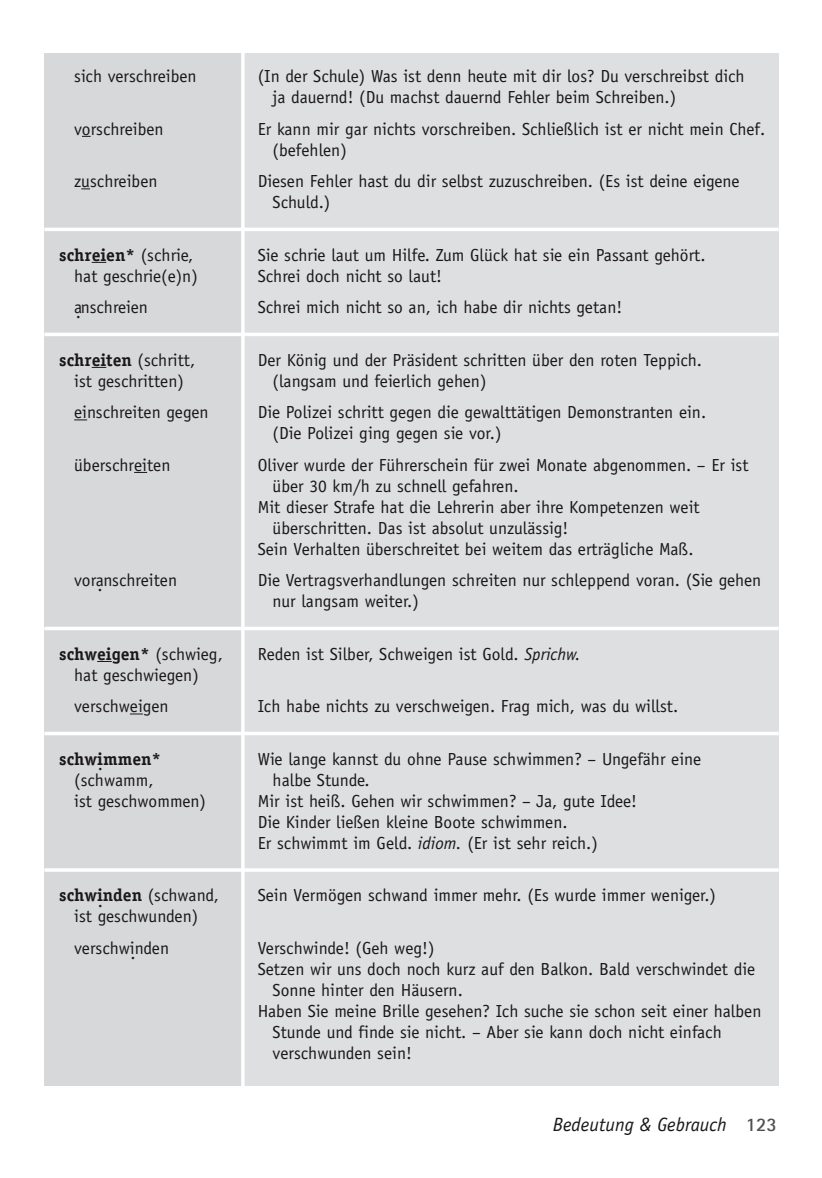
<style>
.page{position:relative;width:822px;height:1178px;background:#fff}
.page>*{position:absolute;margin:0;border:0;box-sizing:border-box;transform-origin:0 0}
.t1{font:italic 19.25px "Officina Sans";color:#1a171b}
.t2{font:17.5px/21px "Officina Sans";color:#1a171b}
.t3{font:700 17.5px "Officina Serif";color:#1a171b}
.s1{font-family:"Officina Sans";font-weight:400}
.s2{font-style:italic}
.s3{font-weight:400}
.s4{font-family:"Rotis Sans Serif";font-weight:700;font-style:normal;color:#4f4f51}
</style>
<div class="page">
<div style="left:44px;top:53px;width:735px;height:1032px;background:#d7d8d9"></div>
<div style="left:243px;top:53px;width:536px;height:1032px;background:#dedfe0"></div>
<hr style="left:241px;top:43px;width:4px;height:1103px;background:#fff">
<hr style="left:44px;top:228px;width:735px;height:3px;background:#fff">
<svg style="left:92px;top:262px;width:14px;height:1px"></svg>
<hr style="left:44px;top:333px;width:735px;height:3px;background:#fff">
<svg style="left:92px;top:367px;width:14px;height:1px"></svg>
<svg style="left:74px;top:419px;width:13px;height:1px"></svg>
<svg style="left:134px;top:472px;width:13px;height:1px"></svg>
<hr style="left:44px;top:627px;width:735px;height:3px;background:#fff">
<svg style="left:97px;top:661px;width:15px;height:1px"></svg>
<svg style="left:130px;top:713px;width:13px;height:1px"></svg>
<hr style="left:44px;top:732px;width:735px;height:3px;background:#fff">
<hr style="left:44px;top:868px;width:735px;height:4px;background:#fff">
<p class="t2" style="left:74px;top:67px;width:124px">sich verschreiben</p>
<p class="t2" style="left:273px;top:67px;width:473px;text-indent:-15px">(In der Schule) Was ist denn heute mit dir los? Du verschreibst dich ja dauernd! (Du machst dauernd Fehler beim Schreiben.)</p>
<p class="t2" style="left:74px;top:120px;width:91px">vorschreiben</p>
<p class="t2" style="left:273px;top:120px;width:494px;text-indent:-15px">Er kann mir gar nichts vorschreiben. Schließlich ist er nicht mein Chef. (befehlen)</p>
<p class="t2" style="left:74px;top:172px;width:85px">zuschreiben</p>
<p class="t2" style="left:273px;top:172px;width:468px;text-indent:-15px">Diesen Fehler hast du dir selbst zuzuschreiben. (Es ist deine eigene<br>Schuld.)</p>
<p class="t3" style="left:59px;top:248px;width:136px">schreien* <span class="s1">(schrie,</span></p>
<p class="t2" style="left:258px;top:246px;width:449px">Sie schrie laut um Hilfe. Zum Glück hat sie ein Passant gehört.</p>
<p class="t2" style="left:74px;top:267px;width:125px">hat geschrie(e)n)</p>
<p class="t2" style="left:258px;top:267px;width:186px">Schrei doch nicht so laut!</p>
<p class="t2" style="left:74px;top:298px;width:75px">a.nschreien</p>
<p class="t2" style="left:258px;top:298px;width:366px">Schrei mich nicht so an, ich habe dir nichts getan!</p>
<p class="t3" style="left:59px;top:353px;width:137px">schreiten <span class="s1">(schritt,</span></p>
<p class="t2" style="left:258px;top:351px;width:446px">Der König und der Präsident schritten über den roten Teppich.</p>
<p class="t2" style="left:74px;top:372px;width:111px">ist geschritten)</p>
<p class="t2" style="left:273px;top:372px;width:215px">(langsam und feierlich gehen)</p>
<p class="t2" style="left:74px;top:403px;width:136px">einschreiten gegen</p>
<p class="t2" style="left:273px;top:403px;width:435px;text-indent:-15px">Die Polizei schritt gegen die gewalttätigen Demonstranten ein. (Die Polizei ging gegen sie vor.)</p>
<p class="t2" style="left:74px;top:456px;width:98px">überschreiten</p>
<p class="t2" style="left:258px;top:456px;width:492px">Oliver wurde der Führerschein für zwei Monate abgenommen. – Er ist</p>
<p class="t2" style="left:273px;top:477px;width:247px">über 30 km/h zu schnell gefahren.</p>
<p class="t2" style="left:258px;top:498px;width:443px">Mit dieser Strafe hat die Lehrerin aber ihre Kompetenzen weit</p>
<p class="t2" style="left:273px;top:519px;width:297px">überschritten. Das ist absolut unzulässig!</p>
<p class="t2" style="left:258px;top:540px;width:437px">Sein Verhalten überschreitet bei weitem das erträgliche Maß.</p>
<p class="t2" style="left:74px;top:571px;width:104px">vora.nschreiten</p>
<p class="t2" style="left:273px;top:571px;width:490px;text-indent:-15px">Die Vertragsverhandlungen schreiten nur schleppend voran. (Sie gehen nur langsam weiter.)</p>
<p class="t3" style="left:59px;top:647px;width:165px">schweigen* <span class="s1">(schwieg,</span></p>
<p class="t2" style="left:258px;top:645px;width:324px">Reden ist Silber, Schweigen ist Gold. <span class="s2">Sprichw.</span></p>
<p class="t2" style="left:74px;top:660px;width:126px;line-height:31.5px">hat geschwiegen) verschweigen</p>
<p class="t2" style="left:258px;top:697px;width:422px">Ich habe nichts zu verschweigen. Frag mich, was du willst.</p>
<p class="t3" style="left:59px;top:752px;width:103px">schwi<span class="s3">.</span>mmen*</p>
<p class="t2" style="left:258px;top:750px;width:445px">Wie lange kannst du ohne Pause schwimmen? – Ungefähr eine</p>
<p class="t2" style="left:74px;top:771px;width:81px">(schwamm,</p>
<p class="t2" style="left:273px;top:771px;width:99px">halbe Stunde.</p>
<p class="t2" style="left:74px;top:792px;width:133px">ist geschwommen)</p>
<p class="t2" style="left:258px;top:792px;width:381px">Mir ist heiß. Gehen wir schwimmen? – Ja, gute Idee!<br>Die Kinder ließen kleine Boote schwimmen.<br>Er schwimmt im Geld. <span class="s2">idiom.</span> (Er ist sehr reich.)</p>
<p class="t3" style="left:59px;top:889px;width:161px">schwi<span class="s3">.</span>nden <span class="s1">(schwand,</span></p>
<p class="t2" style="left:258px;top:886px;width:460px">Sein Vermögen schwand immer mehr. (Es wurde immer weniger.)</p>
<p class="t2" style="left:74px;top:902px;width:126px;line-height:31.5px">ist geschwunden) verschwi.nden</p>
<p class="t2" style="left:258px;top:939px;width:178px">Verschwinde! (Geh weg!)</p>
<p class="t2" style="left:258px;top:960px;width:499px">Setzen wir uns doch noch kurz auf den Balkon. Bald verschwindet die</p>
<p class="t2" style="left:273px;top:981px;width:192px">Sonne hinter den Häusern.</p>
<p class="t2" style="left:258px;top:1002px;width:505px">Haben Sie meine Brille gesehen? Ich suche sie schon seit einer halben</p>
<p class="t2" style="left:273px;top:1023px;width:451px">Stunde und finde sie nicht. – Aber sie kann doch nicht einfach</p>
<p class="t2" style="left:273px;top:1044px;width:141px">verschwunden sein!</p>
<p class="t1" style="left:553px;top:1117px;width:226px">Bedeutung &amp; Gebrauch <span class="s4">123</span></p>
</div>
